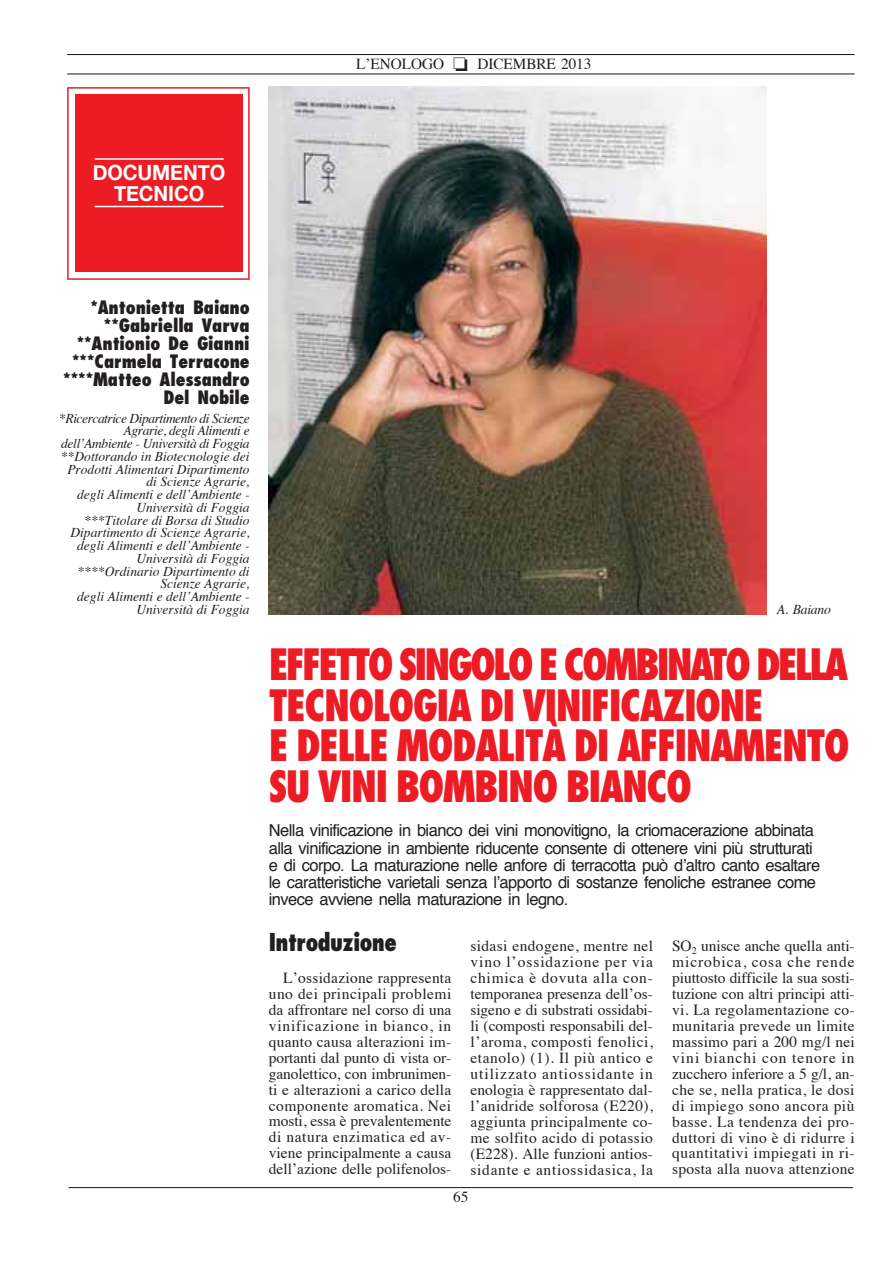
<style>
.page{position:relative;width:893px;height:1263px;background:#fff}
.page>*{position:absolute;margin:0;border:0;box-sizing:border-box;transform-origin:0 0}
.t1{font:800 condensed 42px/40.5px "Futura";letter-spacing:-.04em;color:#ed1c24;scale:.95 1}
.t2{font:800 condensed 24px "Futura";letter-spacing:-.025em;color:#231f20;scale:.95 1}
.t3{font:700 21px/21px "Helvetica Neue";letter-spacing:-.005em;color:#fff;text-align:center;scale:.95 1}
.t4{font:800 condensed 18px/18px "Futura";letter-spacing:-.005em;color:#231f20;text-align:right}
.t5{font:16.5px/17.2px "Helvetica";letter-spacing:-.035em;color:#231f20}
.t6{font:15.45px/16px "Times";letter-spacing:.02em;color:#231f20;text-align:justify}
.t7{font:15.3px "Times";letter-spacing:-.005em;color:#231f20}
.t8{font:italic 13.65px "Times";letter-spacing:-.02em;color:#231f20}
.t9{font:italic 13.5px/12.8px "Times";color:#231f20;text-align:right}
</style>
<div class="page">
<hr style="left:69px;top:1187px;width:784px;height:1px;background:#231f20">
<hr style="left:67px;top:54px;width:788px;height:1px;background:#231f20">
<hr style="left:67px;top:73px;width:788px;height:1px;background:#231f20">
<img style="left:269px;top:86px;width:498px;height:529px">
<div style="left:67px;top:87px;width:183px;height:193px;border:2px solid #ed1c24"></div>
<div style="left:75px;top:94px;width:168px;height:178px;background:#ed1c24"></div>
<hr style="left:95px;top:158px;width:129px;height:2px;background:#fff">
<hr style="left:95px;top:206px;width:129px;height:1px;background:#fff">
<h3 class="t3" style="left:93px;top:162px;width:141px">DOCUMENTO<br>TECNICO</h3>
<p class="t7" style="left:356px;top:58px;width:237px">L’ENOLOGO ❏ DICEMBRE 2013</p>
<p class="t4" style="left:63px;top:299px;width:188px">*Antonietta Baiano **Gabriella Varva **Antionio De Gianni ***Carmela Terracone ****Matteo Alessandro<br>Del Nobile</p>
<p class="t9" style="left:59px;top:413px;width:192px">*Ricercatrice Dipartimento di Scienze<br>Agrarie, degli Alimenti e dell’Ambiente - Università di Foggia **Dottorando in Biotecnologie dei<br>Prodotti Alimentari Dipartimento di Scienze Agrarie,<br>degli Alimenti e dell’Ambiente -<br>Università di Foggia<br>***Titolare di Borsa di Studio<br>Dipartimento di Scienze Agrarie, degli Alimenti e dell’Ambiente -<br>Università di Foggia ****Ordinario Dipartimento di<br>Scienze Agrarie,<br>degli Alimenti e dell’Ambiente -<br>Università di Foggia</p>
<p class="t8" style="left:777px;top:604px;width:56px">A. Baiano</p>
<h1 class="t1" style="left:269px;top:648px;width:613px">EFFETTO SINGOLO E COMBINATO DELLA<br>TECNOLOGIA DI VINIFICAZIONE<br>E DELLE MODALITÀ DI AFFINAMENTO<br>SU VINI BOMBINO BIANCO</h1>
<p class="t5" style="left:269px;top:823px;width:553px">Nella vinificazione in bianco dei vini monovitigno, la criomacerazione abbinata alla vinificazione in ambiente riducente consente di ottenere vini più strutturati e di corpo. La maturazione nelle anfore di terracotta può dʼaltro canto esaltare le caratteristiche varietali senza lʼapporto di sostanze fenoliche estranee come invece avviene nella maturazione in legno.</p>
<h2 class="t2" style="left:269px;top:932px;width:136px">Introduzione</h2>
<p class="t6" style="left:269px;top:971px;width:184px;text-indent:14px">L’ossidazione rappresenta uno dei principali problemi da affrontare nel corso di una vinificazione in bianco, in quanto causa alterazioni im&shy;portanti dal punto di vista or&shy;ganolettico, con imbrunimen&shy;ti e alterazioni a carico della componente aromatica. Nei mosti, essa è prevalentemente di natura enzimatica ed av&shy;viene principalmente a causa dell’azione delle polifenolos-</p>
<p class="t6" style="left:470px;top:939px;width:184px">sidasi endogene, mentre nel vino l’ossidazione per via chimica è dovuta alla con&shy;temporanea presenza dell’os&shy;sigeno e di substrati ossidabi&shy;li (composti responsabili del&shy;l’aroma, composti fenolici, etanolo) (1). Il più antico e utilizzato antiossidante in enologia è rappresentato dal&shy;l’anidride solforosa (E220), aggiunta principalmente co&shy;me solfito acido di potassio (E228). Alle funzioni antios&shy;sidante e antiossidasica, la</p>
<p class="t6" style="left:672px;top:939px;width:184px">SO<sub>2</sub> unisce anche quella anti&shy;microbica, cosa che rende piuttosto difficile la sua sosti&shy;tuzione con altri principi atti&shy;vi. La regolamentazione co&shy;munitaria prevede un limite massimo pari a 200 mg/l nei vini bianchi con tenore in zucchero inferiore a 5 g/l, an&shy;che se, nella pratica, le dosi di impiego sono ancora più basse. La tendenza dei pro&shy;duttori di vino è di ridurre i quantitativi impiegati in ri&shy;sposta alla nuova attenzione</p>
<p class="t7" style="left:453px;top:1191px;width:17px">65</p>
</div>
